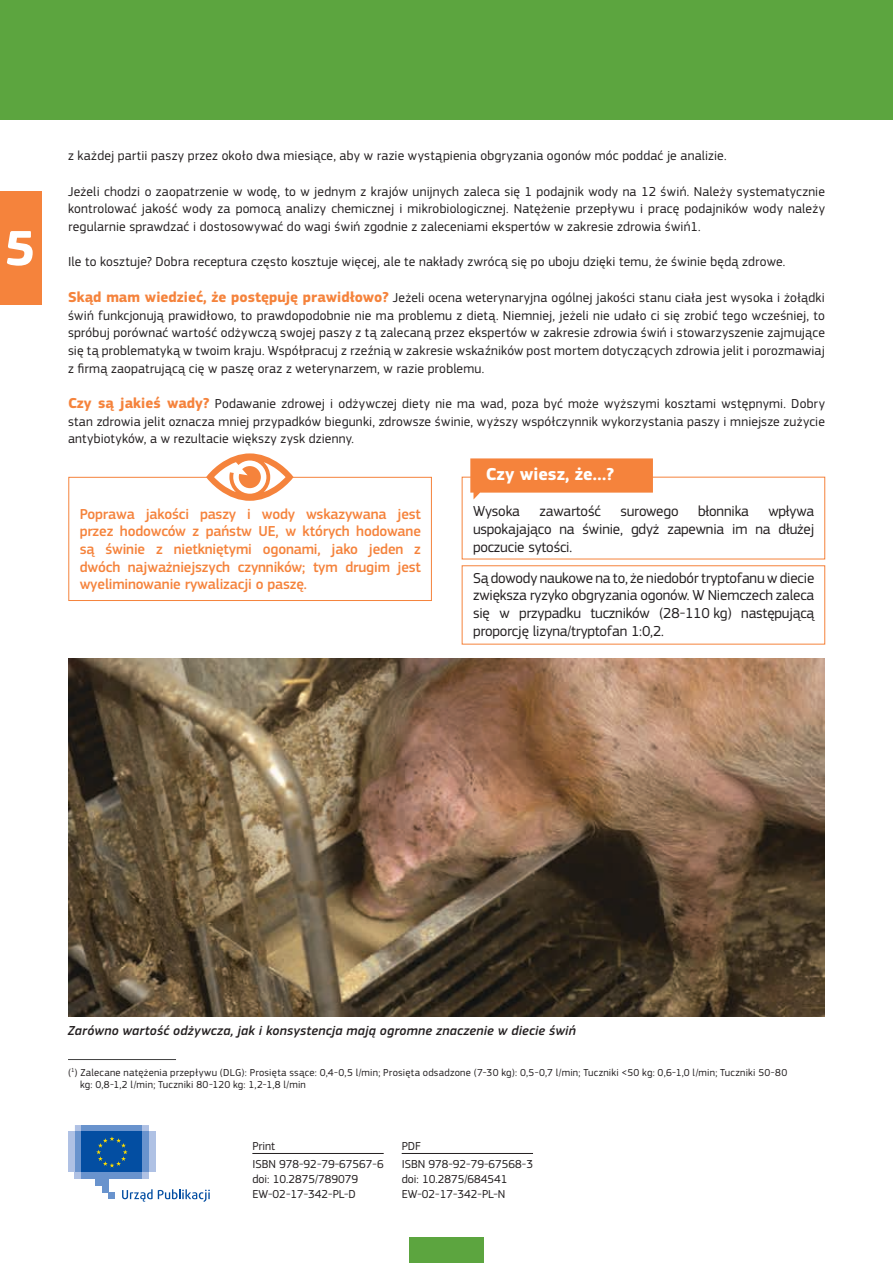
<style>
.page{position:relative;width:893px;height:1263px;background:#fff}
.page>*{position:absolute;margin:0;border:0;box-sizing:border-box;transform-origin:0 0}
.t1{font:700 51.45px "EC Square Sans Pro";color:#fff}
.t2{font:700 18px "EC Square Sans Pro";color:#fff}
.t3{font:15px/17.7px "EC Square Sans Pro";letter-spacing:-.01em;color:#231f20;text-align:justify}
.t4{font:500 15px/17.7px "EC Square Sans Pro";letter-spacing:-.01em;color:#f5833c;text-align:justify}
.t5{font:13.5px/17.7px "EC Square Sans Pro";letter-spacing:.015em;color:#231f20;text-align:justify}
.t6{font:italic 500 13.5px "EC Square Sans Pro";letter-spacing:.015em;color:#231f20}
.t7{font:12px/18px "EC Square Sans Pro";color:#231f20}
.t8{font:10.5px/12px "EC Square Sans Pro";letter-spacing:.02em;color:#231f20}
.s1{font-weight:700;font-size:15px;color:#f5833c}
</style>
<div class="page">
<div style="left:0;top:0;width:893px;height:119px;background:#5ca53f"></div>
<div style="left:409px;top:1237px;width:75px;height:26px;background:#5ca53f"></div>
<hr style="left:68px;top:1059px;width:108px;height:1px;background:#414142">
<div style="left:69px;top:477px;width:363px;height:124px;background:#fff;border:1px solid #f5833c"></div>
<svg style="left:206px;top:453px;width:88px;height:48px"></svg>
<svg style="left:470px;top:458px;width:183px;height:41px;background:#f6975c"></svg>
<img style="left:68px;top:658px;width:757px;height:358px">
<div style="left:0;top:191px;width:41px;height:114px;background:#f5833c"></div>
<hr style="left:252px;top:1153px;width:132px;height:1px;background:#231f20">
<hr style="left:402px;top:1153px;width:131px;height:1px;background:#231f20">
<div style="left:75px;top:1172px;width:74px;height:7px;background:#afc1e4"></div>
<div style="left:82px;top:1172px;width:60px;height:7px;background:#6993cd"></div>
<div style="left:142px;top:1132px;width:7px;height:40px;background:#6993cd"></div>
<div style="left:149px;top:1132px;width:7px;height:40px;background:#afc1e4"></div>
<div style="left:75px;top:1132px;width:7px;height:40px;background:#6993cd"></div>
<div style="left:68px;top:1132px;width:7px;height:40px;background:#afc1e4"></div>
<div style="left:95px;top:1172px;width:14px;height:14px;background:#6993cd"></div>
<div style="left:102px;top:1172px;width:7px;height:20px;background:#6993cd"></div>
<div style="left:109px;top:1192px;width:6px;height:7px;background:#6993cd"></div>
<div style="left:82px;top:1132px;width:60px;height:40px;background:#034ea2"></div>
<svg style="left:75px;top:1125px;width:74px;height:42px"></svg>
<svg style="left:122px;top:1189px;width:88px;height:13px"></svg>
<h1 class="t1" style="left:5px;top:217px;width:32px">5</h1>
<p class="t5" style="left:68px;top:147px;width:660px">z każdej partii paszy przez około dwa miesiące, aby w razie wystąpienia obgryzania ogonów móc poddać je analizie.</p>
<p class="t5" style="left:68px;top:182px;width:758px">Jeżeli chodzi o zaopatrzenie w wodę, to w jednym z krajów unijnych zaleca się 1 podajnik wody na 12 świń. Należy systematycznie kontrolować jakość wody za pomocą analizy chemicznej i mikrobiologicznej. Natężenie przepływu i pracę podajników wody należy regularnie sprawdzać i dostosowywać do wagi świń zgodnie z zaleceniami ekspertów w zakresie zdrowia świń1.</p>
<p class="t5" style="left:68px;top:253px;width:719px">Ile to kosztuje? Dobra receptura często kosztuje więcej, ale te nakłady zwrócą się po uboju dzięki temu, że świnie będą zdrowe.</p>
<p class="t5" style="left:68px;top:289px;width:758px"><span class="s1">Skąd mam wiedzieć, że postępuję prawidłowo?</span> Jeżeli ocena weterynaryjna ogólnej jakości stanu ciała jest wysoka i żołądki świń funkcjonują prawidłowo, to prawdopodobnie nie ma problemu z dietą. Niemniej, jeżeli nie udało ci się zrobić tego wcześniej, to spróbuj porównać wartość odżywczą swojej paszy z tą zalecaną przez ekspertów w zakresie zdrowia świń i stowarzyszenie zajmujące się tą problematyką w twoim kraju. Współpracuj z rzeźnią w zakresie wskaźników post mortem dotyczących zdrowia jelit i porozmawiaj z firmą zaopatrującą cię w paszę oraz z weterynarzem, w razie problemu.</p>
<p class="t5" style="left:68px;top:395px;width:758px"><span class="s1">Czy są jakieś wady?</span> Podawanie zdrowej i odżywczej diety nie ma wad, poza być może wyższymi kosztami wstępnymi. Dobry stan zdrowia jelit oznacza mniej przypadków biegunki, zdrowsze świnie, wyższy współczynnik wykorzystania paszy i mniejsze zużycie antybiotyków, a w rezultacie większy zysk dzienny.</p>
<p class="t4" style="left:80px;top:505px;width:343px">Poprawa jakości paszy i wody wskazywana jest przez hodowców z państw UE, w których hodowane są świnie z nietkniętymi ogonami, jako jeden z dwóch najważniejszych czynników; tym drugim jest wyeliminowanie rywalizacji o paszę.</p>
<h2 class="t2" style="left:486px;top:464px;width:130px">Czy wiesz, że…?</h2>
<p class="t3" style="left:473px;top:503px;width:48px">Wysoka</p>
<p class="t3" style="left:539px;top:503px;width:63px">zawartość</p>
<p class="t3" style="left:620px;top:503px;width:60px">surowego</p>
<p class="t3" style="left:698px;top:503px;width:52px">błonnika</p>
<p class="t3" style="left:473px;top:503px;width:343px;text-indent:295px">wpływa uspokajająco na świnie, gdyż zapewnia im na dłużej poczucie sytości.</p>
<p class="t3" style="left:473px;top:569px;width:343px">Są dowody naukowe na to, że niedobór tryptofanu w diecie zwiększa ryzyko obgryzania ogonów. W Niemczech zaleca się w przypadku tuczników (28-110 kg) następującą proporcję lizyna/tryptofan 1:0,2.</p>
<p class="t6" style="left:68px;top:1023px;width:510px">Zarówno wartość odżywcza, jak i konsystencja mają ogromne znaczenie w diecie świń</p>
<p class="t8" style="left:80px;top:1066px;width:709px;text-indent:-12px">(<sup>1</sup>) Zalecane natężenia przepływu (DLG): Prosięta ssące: 0,4-0,5 l/min; Prosięta odsadzone (7-30 kg): 0,5-0,7 l/min; Tuczniki &lt;50 kg: 0,6-1,0 l/min; Tuczniki 50-80 kg: 0,8-1,2 l/min; Tuczniki 80-120 kg: 1,2-1,8 l/min</p>
<p class="t7" style="left:252px;top:1137px;width:133px">Print<br>ISBN 978-92-79-67567-6</p>
<p class="t7" style="left:252px;top:1172px;width:107px;line-height:15px">doi: 10.2875/789079<br>EW-02-17-342-PL-D</p>
<p class="t7" style="left:402px;top:1137px;width:133px">PDF<br>ISBN 978-92-79-67568-3</p>
<p class="t7" style="left:402px;top:1172px;width:107px;line-height:15px">doi: 10.2875/684541<br>EW-02-17-342-PL-N</p>
</div>
